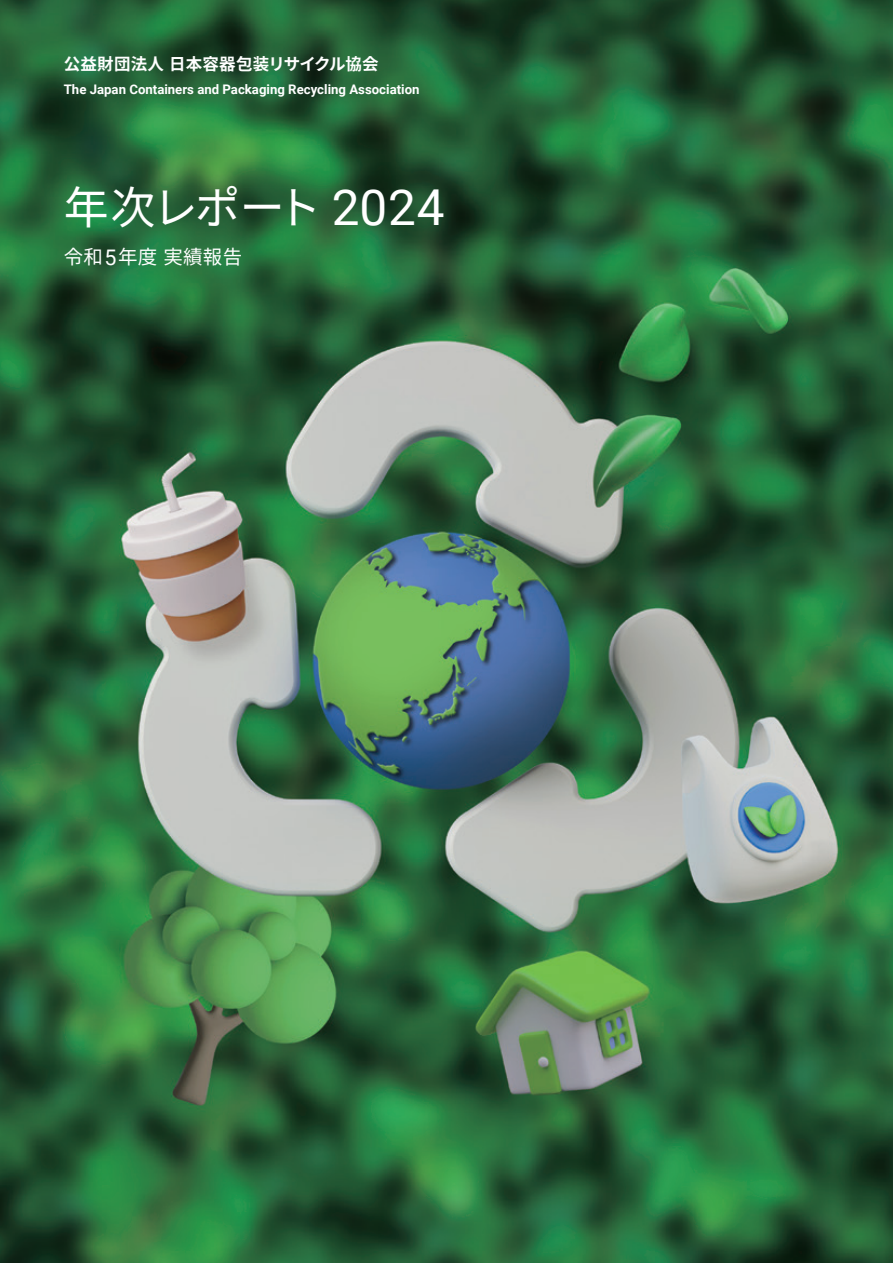
<style>
.page{position:relative;width:893px;height:1263px;background:#fff}
.page>*{position:absolute;margin:0;border:0;box-sizing:border-box;transform-origin:0 0}
.t1{font:45px "Noto Sans CJ Kjp";letter-spacing:-.055em;color:#fff}
.t2{font:19.5px "Noto Sans CJ Kjp";letter-spacing:.015em;color:#fff}
.t3{font:700 16.5px "Noto Sans CJ Kjp";letter-spacing:.015em;color:#fff}
.t4{font:700 13.2px "Roboto";color:#fff}
.s1{font-family:"Roboto";font-size:49.5px}
.s2{font-family:"Roboto";font-size:21.45px}
</style>
<div class="page">
<img style="left:0;top:0;width:893px;height:1263px">
<p class="t3" style="left:64px;top:54px;width:317px">公益財団法人日本容器包装リサイクル協会</p>
<p class="t4" style="left:64px;top:80px;width:357px">The Japan Containers and Packaging Recycling Association</p>
<h1 class="t1" style="left:64px;top:182px;width:382px">年次レポート <span class="s1">2024</span></h1>
<h2 class="t2" style="left:64px;top:246px;width:180px">令和<span class="s2">5</span>年度実績報告</h2>
</div>
